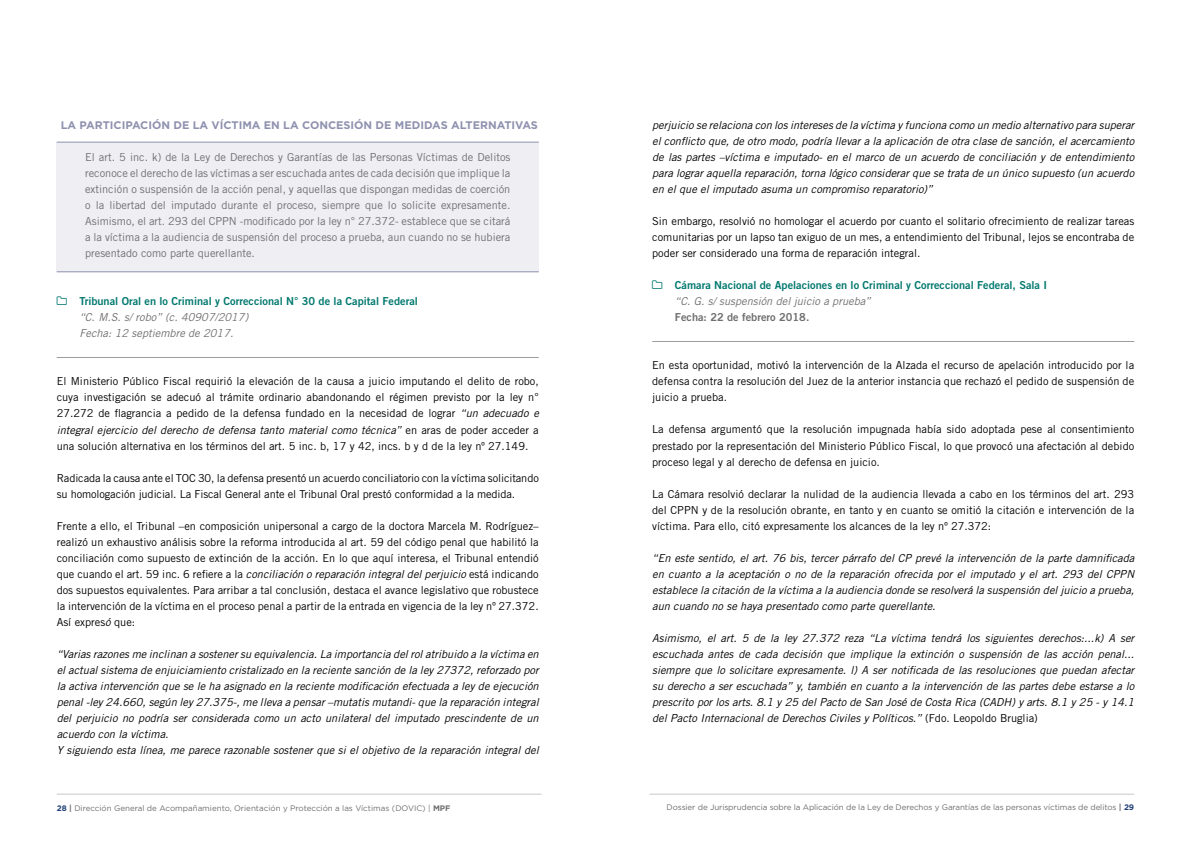
<style>
.page{position:relative;width:1191px;height:842px;background:#fff}
.page>*{position:absolute;margin:0;border:0;box-sizing:border-box;transform-origin:0 0}
.t1{font:11px/16px "Trade Gothic LT Std";color:#000;text-align:justify}
.t2{font:italic 11px/16px "Trade Gothic LT Std";color:#000;text-align:justify}
.t3{font:11px/16px "Trade Gothic LT Std";color:#706f6f;text-align:justify}
.t4{font:11px "Trade Gothic LT Std Bd 2";color:#03796f}
.t5{font:italic 11px/16px "Trade Gothic LT Std";color:#706f6f}
.t6{font:700 11px "Gotham";color:#8f92af}
.t7{font:11px "Trade Gothic LT Std Bd 2";color:#706f6f}
.t8{font:8px "Gotham";letter-spacing:-.01em;color:#706f6f}
.s1{font-style:italic}
.s2{font-style:normal}
.s3{font-weight:700;color:#234379}
.s4{font-weight:700}
</style>
<div class="page">
<hr style="left:57px;top:794px;width:484px;height:1px;background:#c8c8c8">
<hr style="left:649px;top:794px;width:485px;height:1px;background:#c8c8c8">
<div style="left:57px;top:142px;width:482px;height:130px;background:#eeeef3"></div>
<hr style="left:57px;top:271px;width:482px;height:1px;background:#8f92af">
<hr style="left:57px;top:142px;width:482px;height:1px;background:#8f92af">
<hr style="left:57px;top:357px;width:482px;height:1px;background:#9d9d9c">
<hr style="left:652px;top:341px;width:482px;height:1px;background:#9d9d9c">
<p class="t6" style="left:61px;top:118px;width:479px">LA PARTICIPACIÓN DE LA VÍCTIMA EN LA CONCESIÓN DE MEDIDAS ALTERNATIVAS</p>
<p class="t3" style="left:85px;top:149px;width:427px">El art. 5 inc. k) de la Ley de Derechos y Garantías de las Personas Víctimas de Delitos reconoce el derecho de las víctimas a ser escuchada antes de cada decisión que implique la extinción o suspensión de la acción penal, y aquellas que dispongan medidas de coerción o la libertad del imputado durante el proceso, siempre que lo solicite expresamente.<br>Asimismo, el art. 293 del CPPN -modificado por la ley n° 27.372- establece que se citará a la víctima a la audiencia de suspensión del proceso a prueba, aun cuando no se hubiera presentado como parte querellante.</p>
<p class="t4" style="left:79px;top:295px;width:340px">Tribunal Oral en lo Criminal y Correccional N° 30 de la Capital Federal</p>
<p class="t5" style="left:79px;top:310px;width:170px">“C. M.S. s/ robo” (c. 40907/2017)<br>Fecha: 12 septiembre de 2017.</p>
<p class="t1" style="left:57px;top:373px;width:483px">El Ministerio Público Fiscal requirió la elevación de la causa a juicio imputando el delito de robo, cuya investigación se adecuó al trámite ordinario abandonando el régimen previsto por la ley n° 27.272 de flagrancia a pedido de la defensa fundado en la necesidad de lograr <span class="s1">“un adecuado e integral ejercicio del derecho de defensa tanto material como técnica”</span> en aras de poder acceder a una solución alternativa en los términos del art. 5 inc. b, 17 y 42, incs. b y d de la ley nº 27.149.</p>
<p class="t1" style="left:57px;top:469px;width:483px">Radicada la causa ante el TOC 30, la defensa presentó un acuerdo conciliatorio con la víctima solicitando su homologación judicial. La Fiscal General ante el Tribunal Oral prestó conformidad a la medida.</p>
<p class="t1" style="left:57px;top:517px;width:483px">Frente a ello, el Tribunal –en composición unipersonal a cargo de la doctora Marcela M. Rodríguez– realizó un exhaustivo análisis sobre la reforma introducida al art. 59 del código penal que habilitó la conciliación como supuesto de extinción de la acción. En lo que aquí interesa, el Tribunal entendió que cuando el art. 59 inc. 6 refiere a la <span class="s1">conciliación o reparación integral del perjuicio</span> está indicando dos supuestos equivalentes. Para arribar a tal conclusión, destaca el avance legislativo que robustece la intervención de la víctima en el proceso penal a partir de la entrada en vigencia de la ley nº 27.372.<br>Así expres<span class="s1">ó</span> que:</p>
<p class="t2" style="left:57px;top:646px;width:483px;text-align:left">“Varias razones me inclinan a sostener su equivalencia. La importancia del rol atribuido a la víctima en el actual sistema de enjuiciamiento cristalizado en la reciente sanción de la ley 27372, reforzado por la activa intervención que se le ha asignado en la reciente modificación efectuada a ley de ejecución penal -ley 24.660, según ley 27.375-, me lleva a pensar –mutatis mutandi- que la reparación integral del perjuicio no podría ser considerada como un acto unilateral del imputado prescindente de un acuerdo con la víctima.<br>Y siguiendo esta línea, me parece razonable sostener que si el objetivo de la reparación integral del</p>
<p class="t2" style="left:652px;top:118px;width:483px">perjuicio se relaciona con los intereses de la víctima y funciona como un medio alternativo para superar el conflicto que, de otro modo, podría llevar a la aplicación de otra clase de sanción, el acercamiento de las partes –víctima e imputado- en el marco de un acuerdo de conciliación y de entendimiento para lograr aquella reparación, torna lógico considerar que se trata de un único supuesto (un acuerdo en el que el imputado asuma un compromiso reparatorio)”</p>
<p class="t1" style="left:652px;top:213px;width:483px">Sin embargo, resolvió no homologar el acuerdo por cuanto el solitario ofrecimiento de realizar tareas comunitarias por un lapso tan exiguo de un mes, a entendimiento del Tribunal, lejos se encontraba de poder ser considerado una forma de reparación integral.</p>
<p class="t4" style="left:675px;top:279px;width:374px">Cámara Nacional de Apelaciones en lo Criminal y Correccional Federal, Sala I</p>
<p class="t5" style="left:675px;top:294px;width:197px">“C. G. s/ suspensión del juicio a prueba”</p>
<p class="t7" style="left:675px;top:311px;width:136px">Fecha: 22 de febrero 2018.</p>
<p class="t1" style="left:652px;top:357px;width:483px">En esta oportunidad, motivó la intervención de la Alzada el recurso de apelación introducido por la defensa contra la resolución del Juez de la anterior instancia que rechazó el pedido de suspensión de juicio a prueba.</p>
<p class="t1" style="left:652px;top:421px;width:483px">La defensa argumentó que la resolución impugnada había sido adoptada pese al consentimiento prestado por la representación del Ministerio Público Fiscal, lo que provocó una afectación al debido proceso legal y al derecho de defensa en juicio.</p>
<p class="t1" style="left:652px;top:485px;width:483px">La Cámara resolvió declarar la nulidad de la audiencia llevada a cabo en los términos del art. 293 del CPPN y de la resolución obrante, en tanto y en cuanto se omitió la citación e intervención de la víctima. Para ello, citó expresamente los alcances de la ley nº 27.372:</p>
<p class="t2" style="left:652px;top:550px;width:483px">“En este sentido, el art. 76 bis, tercer párrafo del CP prevé la intervención de la parte damnificada en cuanto a la aceptación o no de la reparación ofrecida por el imputado y el art. 293 del CPPN establece la citación de la víctima a la audiencia donde se resolverá la suspensión del juicio a prueba, aun cuando no se haya presentado como parte querellante.</p>
<p class="t2" style="left:652px;top:630px;width:483px">Asimismo, el art. 5 de la ley 27.372 reza “La víctima tendrá los siguientes derechos:...k) A ser escuchada antes de cada decisión que implique la extinción o suspensión de las acción penal... siempre que lo solicitare expresamente. l) A ser notificada de las resoluciones que puedan afectar su derecho a ser escuchada” y, también en cuanto a la intervención de las partes debe estarse a lo prescrito por los arts. 8.1 y 25 del Pacto de San José de Costa Rica (CADH) y arts. 8.1 y 25 - y 14.1 del Pacto Internacional de Derechos Civiles y Políticos.” <span class="s2">(Fdo. Leopoldo Bruglia)</span></p>
<p class="t8" style="left:57px;top:803px;width:395px"><span class="s3">28</span> <span class="s4">|</span> Dirección General de Acompañamiento, Orientación y Protección a las Víctimas (DOVIC) | <span class="s4">MPF</span></p>
<p class="t8" style="left:666px;top:802px;width:469px">Dossier de Jurisprudencia sobre la Aplicación de la Ley de Derechos y Garantías de las personas víctimas de delitos <span class="s4">|</span> <span class="s3">29</span></p>
</div>
